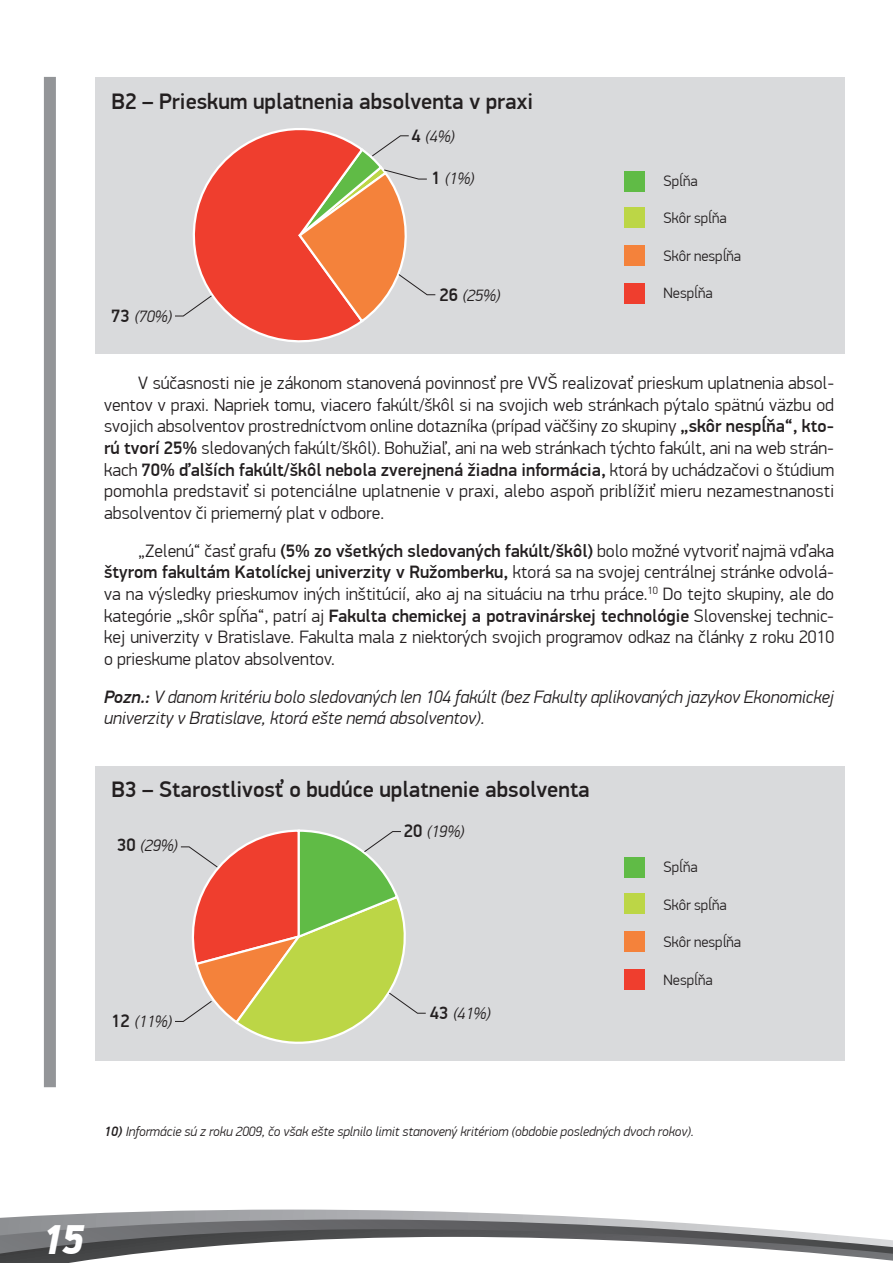
<style>
.page{position:relative;width:893px;height:1263px;background:#fff}
.page>*{position:absolute;margin:0;border:0;box-sizing:border-box;transform-origin:0 0}
.t1{font:italic 900 42px "PF Din Display Pro";color:#fff}
.t2{font:500 22.5px "PF Din Display Pro";color:#231f20}
.t3{font:300 18px/21.6px "PF Din Display Pro";color:#231f20;text-align:justify}
.t4{font:italic 300 18px/21px "PF Din Display Pro";color:#231f20}
.t5{font:italic 300 16.5px "PF Din Display Pro";color:#231f20}
.t6{font:300 15px "PF Din Display Pro";color:#231f20}
.t7{font:italic 300 13.5px "PF Din Display Pro";color:#231f20}
.s1{font-weight:500;font-style:normal;font-size:18px}
.s2{font-weight:500}
</style>
<div class="page">
<svg style="left:0;top:1209px;width:893px;height:54px"></svg>
<div style="left:44px;top:77px;width:12px;height:1010px;background:#939598"></div>
<div style="left:96px;top:78px;width:749px;height:276px;background:#d9dadc"></div>
<div style="left:624px;top:171px;width:20px;height:20px;background:#60bb46"></div>
<div style="left:624px;top:207px;width:20px;height:21px;background:#bcd646"></div>
<div style="left:624px;top:245px;width:20px;height:21px;background:#f4823b"></div>
<div style="left:624px;top:283px;width:20px;height:21px;background:#ef3e2e"></div>
<svg style="left:175px;top:128px;width:261px;height:215px"></svg>
<div style="left:96px;top:766px;width:749px;height:295px;background:#d9dadc"></div>
<div style="left:624px;top:857px;width:20px;height:20px;background:#60bb46"></div>
<div style="left:624px;top:894px;width:20px;height:20px;background:#bcd646"></div>
<div style="left:624px;top:931px;width:20px;height:21px;background:#f4823b"></div>
<div style="left:624px;top:969px;width:20px;height:21px;background:#ef3e2e"></div>
<svg style="left:175px;top:829px;width:251px;height:215px"></svg>
<p class="t2" style="left:111px;top:88px;width:423px">B2 – Prieskum uplatnenia absolventa v praxi</p>
<p class="t5" style="left:111px;top:307px;width:62px"><span class="s1">73</span> (70%)</p>
<p class="t5" style="left:411px;top:127px;width:45px"><span class="s1">4</span> (4%)</p>
<p class="t5" style="left:431px;top:169px;width:45px"><span class="s1">1</span> (1%)</p>
<p class="t5" style="left:440px;top:285px;width:62px"><span class="s1">26</span> (25%)</p>
<p class="t6" style="left:663px;top:172px;width:36px">Spĺňa</p>
<p class="t6" style="left:663px;top:210px;width:65px">Skôr spĺňa</p>
<p class="t6" style="left:663px;top:247px;width:79px">Skôr nespĺňa</p>
<p class="t6" style="left:663px;top:285px;width:51px">Nespĺňa</p>
<p class="t3" style="left:104px;top:372px;width:732px;text-indent:34px">V súčasnosti nie je zákonom stanovená povinnosť pre VVŠ realizovať prieskum uplatnenia absol&shy;ventov v praxi. Napriek tomu, viacero fakúlt/škôl si na svojich web stránkach pýtalo spätnú väzbu od svojich absolventov prostredníctvom online dotazníka (prípad väčšiny zo skupiny <span class="s2">„skôr nespĺňa“, kto&shy;rú tvorí 25%</span> sledovaných fakúlt/škôl). Bohužiaľ, ani na web stránkach týchto fakúlt, ani na web strán&shy;kach <span class="s2">70% ďalších fakúlt/škôl nebola zverejnená žiadna informácia,</span> ktorá by uchádzačovi o štúdium pomohla predstaviť si potenciálne uplatnenie v praxi, alebo aspoň priblížiť mieru nezamestnanosti absolventov či priemerný plat v odbore.</p>
<p class="t3" style="left:104px;top:540px;width:731px;text-indent:34px">„Zelenú“ časť grafu <span class="s2">(5% zo všetkých sledovaných fakúlt/škôl)</span> bolo možné vytvoriť najmä vďaka <span class="s2">štyrom fakultám Katolíckej univerzity v Ružomberku,</span> ktorá sa na svojej centrálnej stránke odvolá&shy;va na výsledky prieskumov iných inštitúcií, ako aj na situáciu na trhu práce.<sup>10</sup> Do tejto skupiny, ale do kategórie „skôr spĺňa“, patrí aj <span class="s2">Fakulta chemickej a potravinárskej technológie</span> Slovenskej technic&shy;kej univerzity v Bratislave. Fakulta mala z niektorých svojich programov odkaz na články z roku 2010 o prieskume platov absolventov.</p>
<p class="t4" style="left:104px;top:686px;width:731px"><span class="s2">Pozn.:</span> V danom kritériu bolo sledovaných len 104 fakúlt (bez Fakulty aplikovaných jazykov Ekonomickej univerzity v Bratislave, ktorá ešte nemá absolventov).</p>
<p class="t2" style="left:111px;top:776px;width:480px">B3 – Starostlivosť o budúce uplatnenie absolventa</p>
<p class="t5" style="left:117px;top:836px;width:62px"><span class="s1">30</span> (29%)</p>
<p class="t5" style="left:111px;top:1012px;width:62px"><span class="s1">12</span> (11%)</p>
<p class="t5" style="left:404px;top:822px;width:62px"><span class="s1">20</span> (19%)</p>
<p class="t5" style="left:430px;top:1004px;width:62px"><span class="s1">43</span> (41%)</p>
<p class="t6" style="left:663px;top:858px;width:36px">Spĺňa</p>
<p class="t6" style="left:663px;top:896px;width:65px">Skôr spĺňa</p>
<p class="t6" style="left:663px;top:933px;width:79px">Skôr nespĺňa</p>
<p class="t6" style="left:663px;top:971px;width:51px">Nespĺňa</p>
<p class="t7" style="left:104px;top:1124px;width:591px"><span class="s2">10)</span> Informácie sú z roku 2009, čo však ešte splnilo limit stanovený kritériom (obdobie posledných dvoch rokov).</p>
<h1 class="t1" style="left:41px;top:1214px;width:44px">15</h1>
</div>
